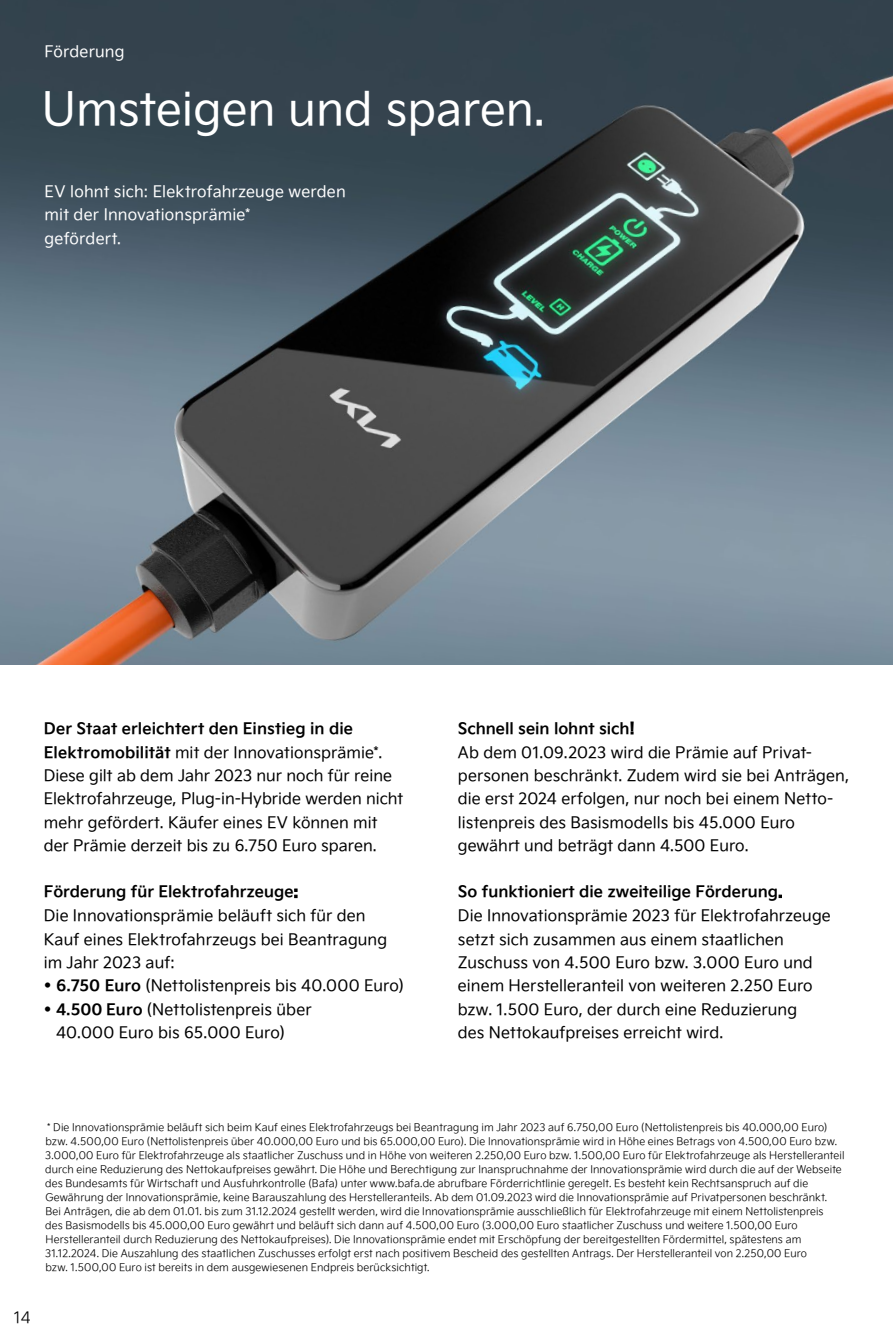
<style>
.page{position:relative;width:893px;height:1340px;background:#fff}
.page>*{position:absolute;margin:0;border:0;box-sizing:border-box;transform-origin:0 0}
.t1{font:45.5px "Kia Signature OTF Regular";color:#fff}
.t2{font:15.75px/23.3px "Kia Signature OTF Regular";letter-spacing:.005em;color:#000}
.t3{font:15.75px "Kia Signature OTF Bold";color:#000}
.t4{font:15.75px/23.3px "Kia Signature OTF Regular";letter-spacing:.01em;color:#fff}
.t5{font:15.75px "Kia Signature OTF Light";color:#000}
.t6{font:10.5px/14px "Kia Signature OTF Light";letter-spacing:.01em;color:#000}
.s1{font-family:"Kia Signature OTF Bold"}
</style>
<div class="page">
<img style="left:0;top:0;width:893px;height:664px">
<h2 class="t4" style="left:44px;top:38px;width:82px">Förderung</h2>
<h1 class="t1" style="left:42px;top:76px;width:504px">Umsteigen und sparen.</h1>
<h2 class="t4" style="left:45px;top:179px;width:303px">EV lohnt sich: Elektrofahrzeuge werden mit der Innovationsprämie*<br>gefördert.</h2>
<h2 class="t3" style="left:44px;top:716px;width:311px">Der Staat erleichtert den Einstieg in die</h2>
<h2 class="t2" style="left:44px;top:739px;width:361px"><span class="s1">Elektromobilität</span> mit der Innovationsprämie*.<br>Diese gilt ab dem Jahr 2023 nur noch für reine Elektrofahrzeuge, Plug-in-Hybride werden nicht mehr gefördert. Käufer eines EV können mit der Prämie derzeit bis zu 6.750 Euro sparen.</h2>
<h2 class="t3" style="left:44px;top:879px;width:256px">Förderung für Elektrofahrzeuge:</h2>
<h2 class="t2" style="left:44px;top:903px;width:345px">Die Innovationsprämie beläuft sich für den<br>Kauf eines Elektrofahrzeugs bei Beantragung im Jahr 2023 auf:</h2>
<h2 class="t2" style="left:44px;top:973px;width:362px">• <span class="s1">6.750 Euro</span> (Nettolistenpreis bis 40.000 Euro)</h2>
<h2 class="t2" style="left:56px;top:996px;width:257px;text-indent:-12px">• <span class="s1">4.500 Euro</span> (Nettolistenpreis über<br>40.000 Euro bis 65.000 Euro)</h2>
<h2 class="t3" style="left:458px;top:716px;width:178px">Schnell sein lohnt sich!</h2>
<h2 class="t2" style="left:458px;top:739px;width:393px">Ab dem 01.09.2023 wird die Prämie auf Privat&shy;personen beschränkt. Zudem wird sie bei Anträgen, die erst 2024 erfolgen, nur noch bei einem Netto&shy;listenpreis des Basismodells bis 45.000 Euro gewährt und beträgt dann 4.500 Euro.</h2>
<h2 class="t3" style="left:458px;top:879px;width:326px">So funktioniert die zweiteilige Förderung.</h2>
<p class="t2" style="left:458px;top:903px;width:374px">Die Innovationsprämie 2023 für Elektrofahrzeuge setzt sich zusammen aus einem staatlichen Zuschuss von 4.500 Euro bzw. 3.000 Euro und einem Herstelleranteil von weiteren 2.250 Euro bzw. 1.500 Euro, der durch eine Reduzierung<br>des Nettokaufpreises erreicht wird.</p>
<h2 class="t5" style="left:14px;top:1305px;width:18px">14</h2>
<p class="t6" style="left:45px;top:1119px;width:801px">* Die Innovationsprämie beläuft sich beim Kauf eines Elektrofahrzeugs bei Beantragung im Jahr 2023 auf 6.750,00 Euro (Nettolistenpreis bis 40.000,00 Euro) bzw. 4.500,00 Euro (Nettolistenpreis über 40.000,00 Euro und bis 65.000,00 Euro). Die Innovationsprämie wird in Höhe eines Betrags von 4.500,00 Euro bzw.<br>3.000,00 Euro für Elektrofahrzeuge als staatlicher Zuschuss und in Höhe von weiteren 2.250,00 Euro bzw. 1.500,00 Euro für Elektrofahrzeuge als Herstelleranteil durch eine Reduzierung des Nettokaufpreises gewährt. Die Höhe und Berechtigung zur Inanspruchnahme der Innovationsprämie wird durch die auf der Webseite des Bundesamts für Wirtschaft und Ausfuhrkontrolle (Bafa) unter www.bafa.de abrufbare Förderrichtlinie geregelt. Es besteht kein Rechtsanspruch auf die Gewährung der Innovationsprämie, keine Barauszahlung des Herstelleranteils. Ab dem 01.09.2023 wird die Innovationsprämie auf Privatpersonen beschränkt.<br>Bei Anträgen, die ab dem 01.01. bis zum 31.12.2024 gestellt werden, wird die Innovationsprämie ausschließlich für Elektrofahrzeuge mit einem Nettolistenpreis<br>des Basismodells bis 45.000,00 Euro gewährt und beläuft sich dann auf 4.500,00 Euro (3.000,00 Euro staatlicher Zuschuss und weitere 1.500,00 Euro Herstelleranteil durch Reduzierung des Nettokaufpreises). Die Innovationsprämie endet mit Erschöpfung der bereitgestellten Fördermittel, spätestens am 31.12.2024. Die Auszahlung des staatlichen Zuschusses erfolgt erst nach positivem Bescheid des gestellten Antrags. Der Herstelleranteil von 2.250,00 Euro<br>bzw. 1.500,00 Euro ist bereits in dem ausgewiesenen Endpreis berücksichtigt.</p>
</div>
